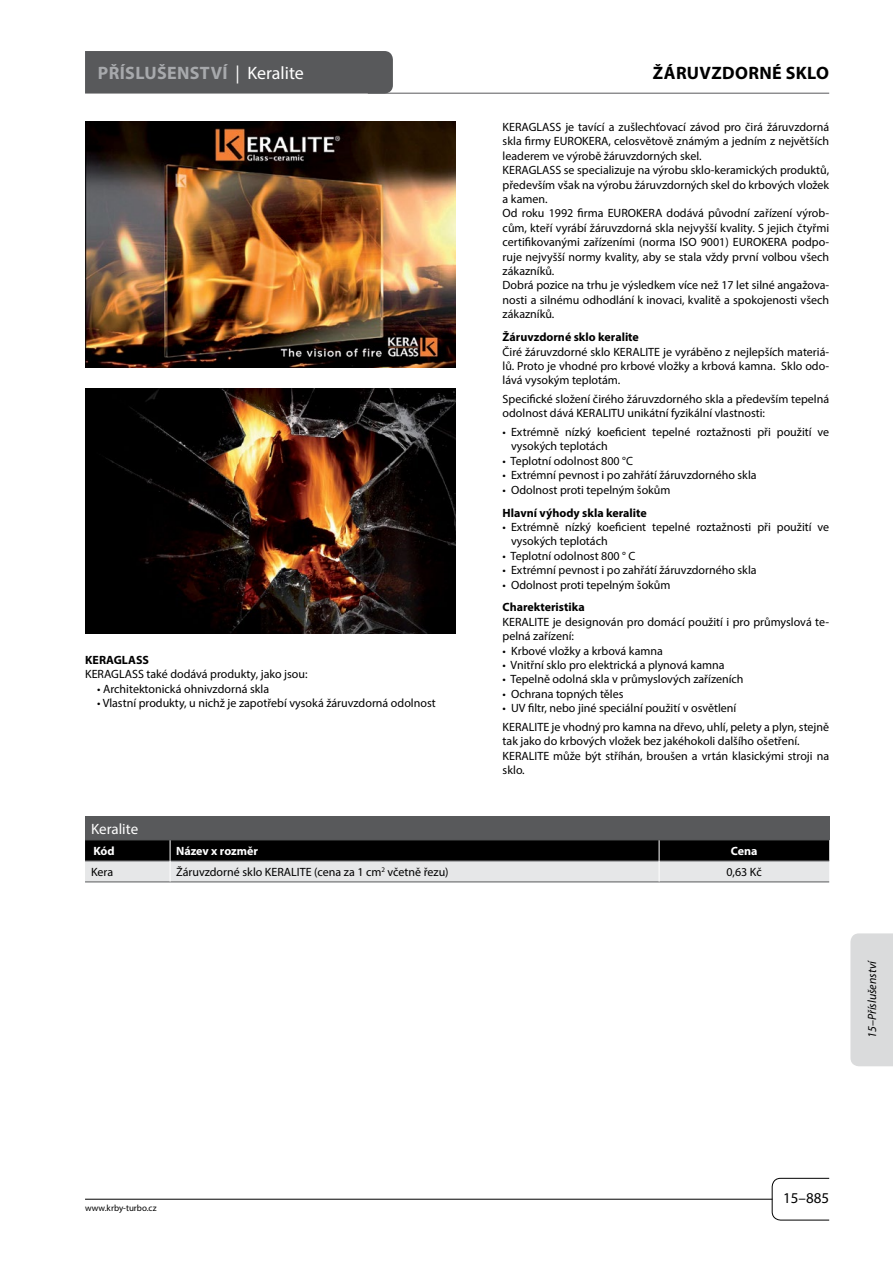
<style>
.page{position:relative;width:893px;height:1263px;background:#fff}
.page>*{position:absolute;margin:0;border:0;box-sizing:border-box;transform-origin:0 0}
.t1{font:700 18px "Myriad Pro";letter-spacing:.02em;color:#a7a9ac}
.t2{font:700 18px "Myriad Pro";letter-spacing:.02em;color:#000}
.t3{font:15px "Myriad Pro";color:#fff}
.t4{font:15px "Myriad Pro";color:#000}
.t5{font:12px/14.4px "Myriad Pro";color:#000}
.t6{font:700 12px "Myriad Pro";color:#000}
.t7{font:700 12px "Myriad Pro";letter-spacing:-.005em;color:#fff}
.t8{font:italic 12px "Myriad Pro";color:#000}
.t9{font:9px "Myriad Pro";color:#000}
.s1{font-weight:400;color:#fff}
</style>
<div class="page">
<hr style="left:85px;top:1199px;width:687px;height:1px;background:#000">
<svg style="left:771px;top:1177px;width:59px;height:44px"></svg>
<div style="left:850px;top:933px;width:43px;height:133px;background:#dadbdc"></div>
<div style="left:85px;top:51px;width:308px;height:43px;background:#58595b"></div>
<hr style="left:368px;top:93px;width:461px;height:1px;background:#58595b">
<img style="left:85px;top:122px;width:371px;height:245px">
<img style="left:85px;top:388px;width:370px;height:245px">
<div style="left:85px;top:817px;width:744px;height:23px;background:#58595b"></div>
<svg style="left:85px;top:840px;width:744px;height:42px;background:#727273"></svg>
<h1 class="t1" style="left:98px;top:61px;width:207px">příslušenství <span class="s1">| Keralite</span></h1>
<h1 class="t2" style="left:653px;top:61px;width:72px">Žáruvzdor</h1>
<h1 class="t2" style="left:759px;top:61px;width:69px">né sklo</h1>
<p class="t5" style="left:503px;top:120px;width:328px">KERAGLASS je tavící a zušlechťovací závod pro čirá žáruvzdorná skla firmy EUROKERA, celosvětově známým a jedním z největších leaderem ve výrobě žáruvzdorných skel.<br>KERAGLASS se specializuje na výrobu sklo-keramických produktů, především však na výrobu žáruvzdorných skel do krbových vložek a kamen.<br>Od roku 1992 firma EUROKERA dodává původní zařízení výrob&shy;cům, kteří vyrábí žáruvzdorná skla nejvyšší kvality. S jejich čtyřmi certifikovanými zařízeními (norma ISO 9001) EUROKERA podpo&shy;ruje nejvyšší normy kvality, aby se stala vždy první volbou všech zákazníků.<br>Dobrá pozice na trhu je výsledkem více než 17 let silné angažova&shy;nosti a silnému odhodlání k inovaci, kvalitě a spokojenosti všech zákazníků.</p>
<p class="t6" style="left:503px;top:329px;width:138px">Žáruvzdorné sklo keralite</p>
<p class="t5" style="left:503px;top:344px;width:137px">Čiré žáruvzdorné sklo KERALIT</p>
<p class="t5" style="left:503px;top:344px;width:328px;text-align:justify;text-indent:152px">E je vyráběno z nejlepších materiá&shy;lů. Proto je vhodné pro krbové vložky a krbová kamna. Sklo odo&shy;lává vysokým teplotám.</p>
<p class="t5" style="left:503px;top:392px;width:328px">Specifické složení čirého žáruvzdorného skla a především tepelná odolnost dává KERALIT</p>
<p class="t5" style="left:617px;top:406px;width:149px">U unikátní fyzikální vlastnosti:</p>
<p class="t5" style="left:511px;top:425px;width:320px;text-indent:-8px">• Extrémně nízký koeficient tepelné roztažnosti při použití ve vysokých teplotách</p>
<p class="t5" style="left:503px;top:453px;width:132px">• Teplotní odolnost 800 °C</p>
<p class="t5" style="left:503px;top:468px;width:256px">• Extrémní pevnost i po zahřátí žáruvzdorného skla</p>
<p class="t5" style="left:503px;top:482px;width:169px">• Odolnost proti tepelným šokům</p>
<p class="t6" style="left:503px;top:505px;width:146px">Hlavní výhody skla keralite</p>
<p class="t5" style="left:511px;top:519px;width:320px;text-indent:-8px">• Extrémně nízký koeficient tepelné roztažnosti při použití ve vysokých teplotách</p>
<p class="t5" style="left:503px;top:548px;width:134px">• Teplotní odolnost 800 ° C</p>
<p class="t5" style="left:503px;top:563px;width:256px">• Extrémní pevnost i po zahřátí žáruvzdorného skla</p>
<p class="t5" style="left:503px;top:577px;width:169px">• Odolnost proti tepelným šokům</p>
<p class="t6" style="left:503px;top:600px;width:84px">Charekteristika</p>
<p class="t5" style="left:503px;top:614px;width:26px">KERALIT</p>
<p class="t5" style="left:503px;top:614px;width:328px;text-indent:41px">E je designován pro domácí použití i pro průmyslová te&shy;pelná zařízení:</p>
<p class="t5" style="left:503px;top:643px;width:162px">• Krbové vložky a krbová kamna</p>
<p class="t5" style="left:503px;top:658px;width:223px">• Vnitřní sklo pro elektrická a plynová kamna</p>
<p class="t5" style="left:503px;top:672px;width:242px">• Tepelně odolná skla v průmyslových zařízeních</p>
<p class="t5" style="left:503px;top:686px;width:122px">• Ochrana topných těles</p>
<p class="t5" style="left:503px;top:699px;width:235px;line-height:18.6px">• UV filtr, nebo jiné speciální použití v osvětlení<br>KERALIT</p>
<p class="t6" style="left:85px;top:652px;width:58px">KERAGLASS</p>
<p class="t5" style="left:85px;top:667px;width:224px">KERAGLASS také dodává produkty, jako jsou:</p>
<p class="t5" style="left:97px;top:681px;width:173px">• Architektonická ohnivzdorná skla</p>
<p class="t5" style="left:97px;top:696px;width:340px">• Vlastní produkty, u nichž je zapotřebí vysoká žáruvzdorná odolnost</p>
<p class="t5" style="left:503px;top:719px;width:328px;text-indent:41px">E je vhodný pro kamna na dřevo, uhlí, pelety a plyn, stejně tak jako do krbových vložek bez jakéhokoli dalšího ošetření.<br>KERALIT</p>
<p class="t5" style="left:543px;top:748px;width:287px">E může být stříhán, broušen a vrtán klasickými stroji na</p>
<p class="t5" style="left:503px;top:763px;width:24px">sklo.</p>
<p class="t3" style="left:91px;top:820px;width:49px">Keralite</p>
<p class="t7" style="left:93px;top:843px;width:23px">Kód</p>
<p class="t7" style="left:176px;top:843px;width:83px">Název x rozměr</p>
<p class="t7" style="left:731px;top:843px;width:28px">Cena</p>
<p class="t5" style="left:91px;top:864px;width:24px">Kera</p>
<p class="t5" style="left:176px;top:864px;width:115px">Žáruvzdorné sklo KERALIT</p>
<p class="t5" style="left:306px;top:864px;width:144px">E (cena za 1 cm<sup>2</sup> včetně řezu)</p>
<p class="t5" style="left:726px;top:864px;width:37px">0,63 Kč</p>
<p class="t8" style="left:865px;top:1038px;width:79px;rotate:-90deg">15–Příslušenství</p>
<p class="t9" style="left:85px;top:1202px;width:73px">www.krby-turbo.cz</p>
<p class="t4" style="left:783px;top:1189px;width:47px">15–885</p>
</div>
